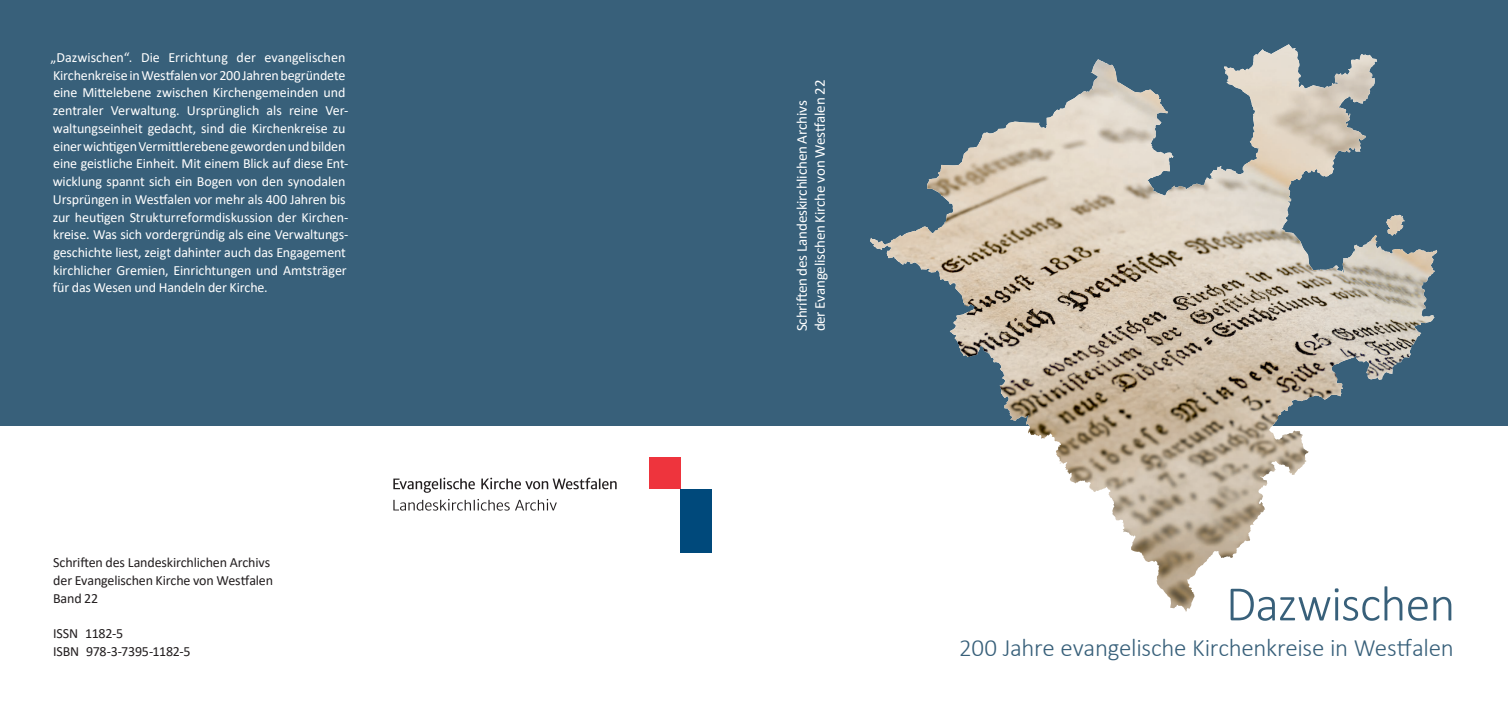
<style>
.page{position:relative;width:1508px;height:709px;background:#fff}
.page>*{position:absolute;margin:0;border:0;box-sizing:border-box;transform-origin:0 0}
.t1{font:300 50px "Calibri";letter-spacing:-.015em;color:#38607a}
.t2{font:300 25px "Calibri";letter-spacing:-.01em;color:#38607a}
.t3{font:15px/18px "Calibri";letter-spacing:-.015em;color:#fff}
.t4{font:14px/17.8px "Calibri";letter-spacing:-.01em;color:#fff}
.t5{font:14px/17.8px "Calibri";letter-spacing:-.01em;color:#231f20}
</style>
<div class="page">
<div style="left:0;top:0;width:1508px;height:425px;background:#38607a"></div>
<svg style="left:393px;top:477px;width:224px;height:16px"></svg>
<div style="left:648px;top:457px;width:32px;height:32px;background:#ee343d"></div>
<div style="left:680px;top:489px;width:32px;height:64px;background:#00497b"></div>
<svg style="left:393px;top:499px;width:164px;height:11px"></svg>
<svg style="left:870px;top:44px;width:567px;height:567px"></svg>
<img style="left:1224px;top:48px;width:57px;height:66px">
<p class="t4" style="left:51px;top:48px;width:298px">„Dazwischen“. Die Errichtung der evangelischen Kirchenkreise in West-falen vor 200 Jahren begründete eine Mittelebene zwischen Kirchengemeinden und zentraler Verwaltung. Ursprünglich als reine Ver&shy;waltungseinheit gedacht, sind die Kirchenkreise zu einer wichtigen Vermittlerebene geworden und bilden eine geistliche Einheit. Mit einem Blick auf diese Ent&shy;wicklung spannt sich ein Bogen von den synodalen Ursprüngen in West-falen vor mehr als 400 Jahren bis zur heutigen Strukturreformdiskussion der Kirchen&shy;kreise. Was sich vordergründig als eine Verwaltungs&shy;geschichte liest, zeigt dahinter auch das Engagement kirchlicher Gremien, Einrichtungen und Amtsträger für das Wesen und Handeln der Kirche.</p>
<p class="t5" style="left:53px;top:553px;width:221px">Schriften des Landeskirchlichen Archivs der Evangelischen Kirche von Westfalen<br>Band 22</p>
<p class="t5" style="left:53px;top:624px;width:139px">ISSN 1182-5<br>ISBN 978-3-7395-1182-5</p>
<p class="t3" style="left:792px;top:331px;width:253px;rotate:-90deg">Schriften des Landeskirchlichen Archivs der Evangelischen Kirche von Westfalen 22</p>
<h1 class="t1" style="left:1226px;top:572px;width:231px">Dazwischen</h1>
<h2 class="t2" style="left:959px;top:632px;width:496px">200 Jahre evangelische Kirchenkreise in Westfalen</h2>
</div>
